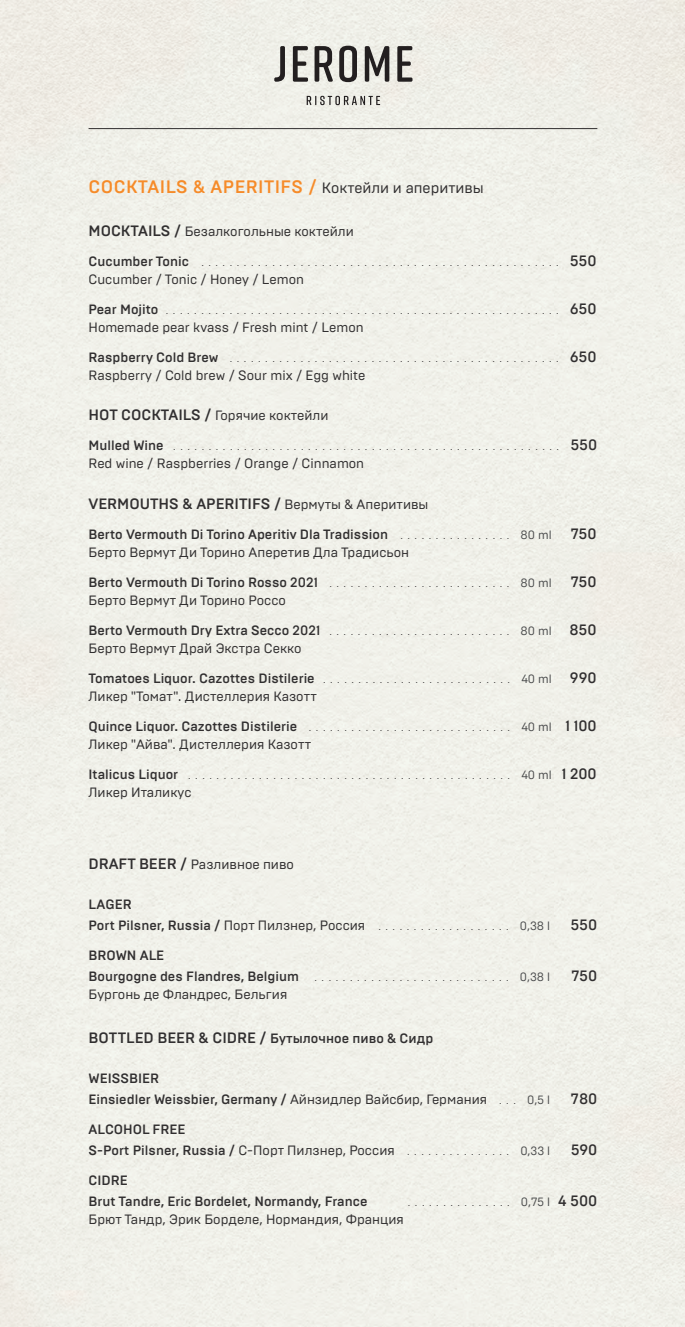
<style>
.page{position:relative;width:685px;height:1327px;background:#f0f0e9}
.page>*{position:absolute;margin:0;border:0;box-sizing:border-box;transform-origin:0 0}
.t1{font:500 18px "Brutal Type";letter-spacing:.025em;color:#f68b29}
.t2{font:500 15px "Brutal Type";color:#312f30}
.t3{font:500 13.5px/21px "Brutal Type";color:#312f30}
.t4{font:13.5px "Brutal Type";color:#312f30}
.t5{font:12px "Brutal Type";color:#4b4c4d}
.t6{font:300 7.5px "Brutal Type";color:#312f30;scale:2 1}
.s1{font-weight:400;font-size:15px;color:#312f30}
.s2{font-weight:500;font-size:15px}
.s3{font-weight:400;font-size:13.5px}
.s4{font-weight:400;font-size:12px;color:#4b4c4d}
.s5{font-weight:400}
.s6{font-size:15px}
.s7{font-weight:300;font-size:7.5px;color:#312f30}
</style>
<div class="page">
<svg style="left:274px;top:46px;width:11px;height:36px"></svg>
<svg style="left:293px;top:46px;width:15px;height:36px"></svg>
<svg style="left:314px;top:46px;width:19px;height:36px"></svg>
<svg style="left:339px;top:46px;width:18px;height:36px"></svg>
<svg style="left:365px;top:46px;width:24px;height:36px"></svg>
<svg style="left:397px;top:46px;width:15px;height:36px"></svg>
<svg style="left:306px;top:96px;width:74px;height:9px"></svg>
<hr style="left:88px;top:128px;width:509px;height:1px;background:#312f30">
<h1 class="t1" style="left:88px;top:176px;width:397px">COCKTAILS &amp; APERITIFS / <span class="s1">Коктейли и аперитивы</span></h1>
<h3 class="t4" style="left:88px;top:223px;width:267px"><span class="s2">MOCKTAILS /</span> Безалкогольные коктейли</h3>
<h3 class="t3" style="left:89px;top:250px;width:102px">Cucumber Tonic</h3>
<h3 class="t4" style="left:89px;top:271px;width:217px">Cucumber / Tonic / Honey / Lemon</h3>
<h3 class="t3" style="left:89px;top:298px;width:71px">Pear Mojito</h3>
<h3 class="t4" style="left:89px;top:319px;width:276px">Homemade pear kvass / Fresh mint / Lemon</h3>
<h3 class="t3" style="left:89px;top:346px;width:131px">Raspberry Cold Brew</h3>
<h3 class="t4" style="left:89px;top:367px;width:278px">Raspberry / Cold brew / Sour mix / Egg white</h3>
<p class="t6" style="left:201px;top:258px;width:180px">. . . . . . . . . . . . . . . . . . . . . . . . . . . . . . . . . . . . . . . . . . . . . . . . . . .</p>
<p class="t6" style="left:165px;top:306px;width:198px">. . . . . . . . . . . . . . . . . . . . . . . . . . . . . . . . . . . . . . . . . . . . . . . . . . . . . . . .</p>
<p class="t6" style="left:229px;top:354px;width:166px">. . . . . . . . . . . . . . . . . . . . . . . . . . . . . . . . . . . . . . . . . . . . . . .</p>
<h2 class="t2" style="left:569px;top:251px;width:28px">550</h2>
<h2 class="t2" style="left:569px;top:299px;width:28px">650</h2>
<h2 class="t2" style="left:569px;top:347px;width:28px">650</h2>
<h3 class="t4" style="left:88px;top:407px;width:241px"><span class="s2">HOT COCKTAILS /</span> Горячие коктейли</h3>
<p class="t6" style="left:173px;top:443px;width:214px">. . . . . . . . . . . . . . . . . . . . . . . . . . . . . . . . . . . . . . . . . . . . . . . . . . . . . . . <span class="s2">550</span></p>
<h3 class="t3" style="left:88px;top:435px;width:77px">Mulled Wine</h3>
<h3 class="t4" style="left:88px;top:455px;width:277px">Red wine / Raspberries / Orange / Cinnamon</h3>
<h2 class="t2" style="left:88px;top:494px;width:341px">VERMOUTHS &amp; APERITIFS / <span class="s3">Вермуты &amp; Аперитивы</span></h2>
<h3 class="t3" style="left:89px;top:523px;width:301px">Berto Vermouth Di Torino Aperitiv Dla Tradission</h3>
<h3 class="t4" style="left:89px;top:544px;width:322px">Берто Вермут Ди Торино Аперетив Дла Традисьон</h3>
<h3 class="t3" style="left:89px;top:571px;width:231px">Berto Vermouth Di Torino Rosso 2021</h3>
<h3 class="t4" style="left:89px;top:592px;width:199px">Берто Вермут Ди Торино Россо</h3>
<h3 class="t3" style="left:89px;top:619px;width:233px">Berto Vermouth Dry Extra Secco 2021</h3>
<h3 class="t4" style="left:89px;top:640px;width:214px">Берто Вермут Драй Экстра Секко</h3>
<h3 class="t3" style="left:89px;top:667px;width:228px">Tomatoes Liquor. Cazottes Distilerie</h3>
<h3 class="t4" style="left:89px;top:688px;width:230px">Ликер "Томат". Дистеллерия Казотт</h3>
<h3 class="t3" style="left:89px;top:715px;width:210px">Quince Liquor. Cazottes Distilerie</h3>
<h3 class="t4" style="left:89px;top:736px;width:224px">Ликер "Айва". Дистеллерия Казотт</h3>
<h3 class="t3" style="left:89px;top:763px;width:91px">Italicus Liquor</h3>
<h3 class="t4" style="left:89px;top:784px;width:104px">Ликер Италикус</h3>
<h2 class="t2" style="left:571px;top:524px;width:27px">750</h2>
<h2 class="t2" style="left:571px;top:572px;width:27px">750</h2>
<h2 class="t2" style="left:569px;top:620px;width:29px">850</h2>
<h2 class="t2" style="left:570px;top:668px;width:28px">990</h2>
<h2 class="t2" style="left:565px;top:716px;width:33px">1 100</h2>
<h2 class="t2" style="left:561px;top:764px;width:37px">1 200</h2>
<p class="t6" style="left:400px;top:531px;width:77px">. . . . . . . . . . . . . . . . <span class="s4">80 ml</span></p>
<p class="t6" style="left:329px;top:579px;width:113px">. . . . . . . . . . . . . . . . . . . . . . . . . . <span class="s4">80 ml</span></p>
<p class="t6" style="left:329px;top:627px;width:113px">. . . . . . . . . . . . . . . . . . . . . . . . . . <span class="s4">80 ml</span></p>
<p class="t6" style="left:323px;top:675px;width:116px">. . . . . . . . . . . . . . . . . . . . . . . . . . . <span class="s4">40 ml</span></p>
<p class="t6" style="left:308px;top:723px;width:123px">. . . . . . . . . . . . . . . . . . . . . . . . . . . . . <span class="s4">40 ml</span></p>
<p class="t6" style="left:188px;top:771px;width:183px">. . . . . . . . . . . . . . . . . . . . . . . . . . . . . . . . . . . . . . . . . . . . . . <span class="s4">40 ml</span></p>
<h3 class="t4" style="left:88px;top:856px;width:207px"><span class="s2">DRAFT BEER /</span> Разливное пиво</h3>
<h3 class="t3" style="left:88px;top:894px;width:278px">LAGER<br>Port Pilsner, Russia / <span class="s5">Порт Пилзнер, Россия</span></h3>
<h3 class="t3" style="left:88px;top:945px;width:212px">BROWN ALE<br>Bourgogne des Flandres, Belgium</h3>
<h3 class="t4" style="left:88px;top:986px;width:200px">Бургонь де Фландрес, Бельгия</h3>
<p class="t6" style="left:378px;top:923px;width:88px">. . . . . . . . . . . . . . . . . . . <span class="s4">0,38 l</span></p>
<p class="t6" style="left:314px;top:974px;width:119px">. . . . . . . . . . . . . . . . . . . . . . . . . . . . <span class="s4">0,38 l</span></p>
<h2 class="t2" style="left:570px;top:916px;width:28px">550</h2>
<h2 class="t2" style="left:571px;top:967px;width:27px">750</h2>
<h3 class="t3" style="left:88px;top:1027px;width:346px"><span class="s6">BOTTLED BEER &amp; CIDRE /</span> Бутылочное пиво &amp; Сидр</h3>
<h3 class="t3" style="left:88px;top:1068px;width:400px">WEISSBIER<br>Einsiedler Weissbier, Germany / <span class="s5">Айнзидлер Вайсбир, Германия</span></h3>
<h3 class="t3" style="left:88px;top:1119px;width:308px">ALCOHOL FREE<br>S-Port Pilsner, Russia / <span class="s5">С-Порт Пилзнер, Россия</span></h3>
<h3 class="t3" style="left:88px;top:1170px;width:280px">CIDRE<br>Brut Tandre, Eric Bordelet, Normandy, France</h3>
<h3 class="t4" style="left:88px;top:1211px;width:317px">Брют Тандр, Эрик Борделе, Нормандия, Франция</h3>
<h3 class="t5" style="left:499px;top:1093px;width:53px"><span class="s7">. . .</span> 0,5 l</h3>
<p class="t6" style="left:407px;top:1148px;width:73px">. . . . . . . . . . . . . . . <span class="s4">0,33 l</span></p>
<p class="t6" style="left:407px;top:1199px;width:73px">. . . . . . . . . . . . . . . <span class="s4">0,75 l</span></p>
<h2 class="t2" style="left:571px;top:1090px;width:28px">780</h2>
<h2 class="t2" style="left:570px;top:1141px;width:28px">590</h2>
<h2 class="t2" style="left:558px;top:1192px;width:41px">4 500</h2>
</div>
